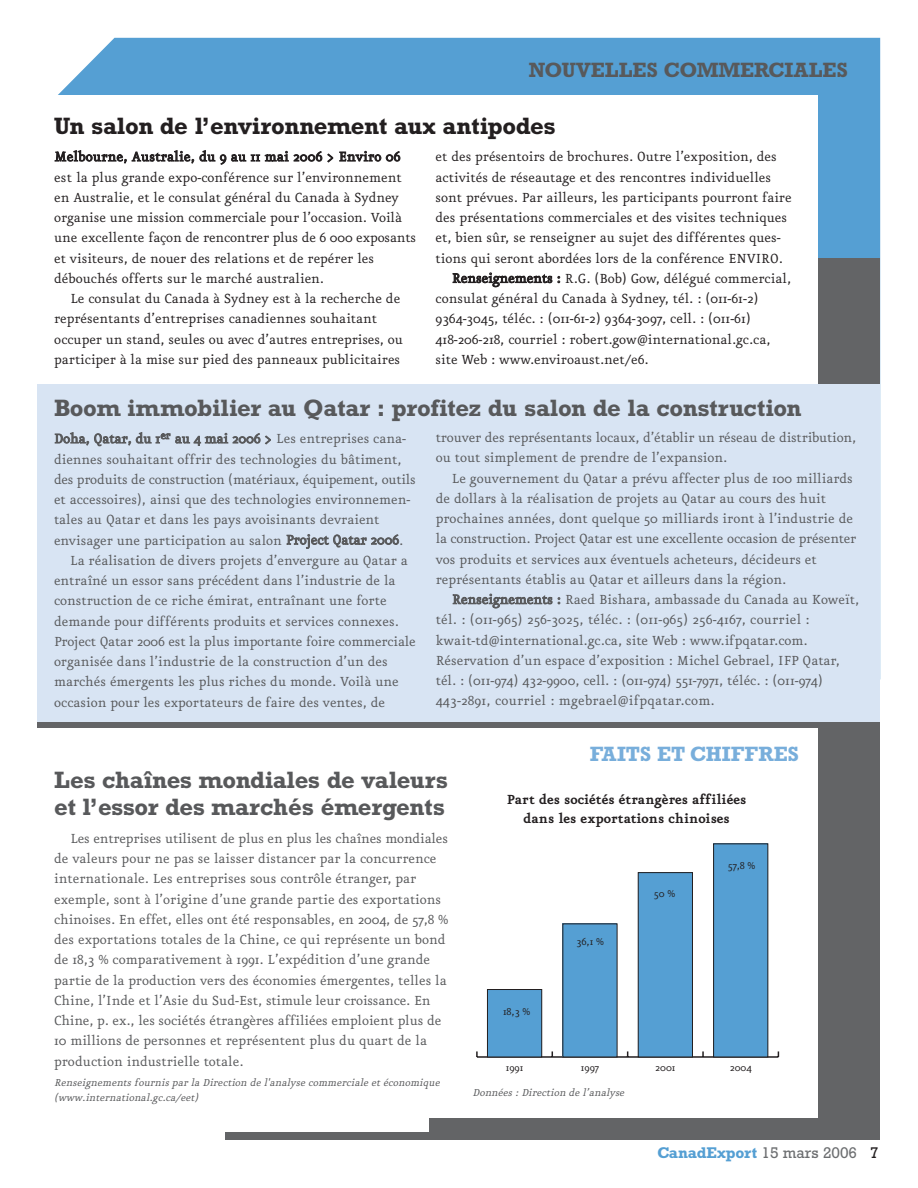
<style>
.page{position:relative;width:918px;height:1188px;background:#fff}
.page>*{position:absolute;margin:0;border:0;box-sizing:border-box;transform-origin:0 0}
.t1{font:700 24px/27px "Rockwell";letter-spacing:-.01em;color:#58595b}
.t2{font:700 24px "Rockwell";letter-spacing:-.01em;color:#231f20}
.t3{font:700 21px "Rockwell";color:#58595b}
.t4{font:700 21px "Rockwell";color:#78aedb}
.t5{font:700 15.9px/19px "Eureka";color:#231f20;text-align:center}
.t6{font:15.75px/20.2px "Eureka";color:#58595b}
.t7{font:15.75px/20.2px "Eureka";color:#231f20}
.t8{font:700 15.75px "Rockwell";letter-spacing:-.005em;color:#559fd3}
.t9{font:italic 12px/15px "Eureka";color:#58595b}
.t10{font:12px "Eureka";color:#231f20}
.s1{font-weight:400;color:#6c6e70}
.s2{font-weight:400;color:#231f20}
</style>
<div class="page">
<div style="left:58px;top:38px;width:822px;height:220px;background:#559fd3"></div>
<div style="left:38px;top:258px;width:842px;height:881px;background:#636466"></div>
<div style="left:35px;top:95px;width:783px;height:1044px;background:#fff"></div>
<div style="left:430px;top:1118px;width:450px;height:21px;background:#636466"></div>
<div style="left:226px;top:1132px;width:654px;height:7px;background:#636466"></div>
<svg style="left:476px;top:843px;width:304px;height:215px"></svg>
<hr style="left:477px;top:1056px;width:301px;height:2px;background:#231f20">
<div style="left:487px;top:990px;width:55px;height:67px;background:#559fd3"></div>
<div style="left:487px;top:989px;width:55px;height:68px;border:1px solid #231f20"></div>
<div style="left:563px;top:924px;width:54px;height:133px;background:#559fd3"></div>
<div style="left:638px;top:873px;width:54px;height:184px;background:#559fd3"></div>
<div style="left:638px;top:872px;width:55px;height:185px;border:1px solid #231f20"></div>
<div style="left:714px;top:844px;width:54px;height:213px;background:#559fd3"></div>
<div style="left:713px;top:843px;width:55px;height:214px;border:1px solid #231f20"></div>
<div style="left:38px;top:384px;width:842px;height:339px;background:#d8e4f3"></div>
<div style="left:38px;top:722px;width:842px;height:6px;background:#636466"></div>
<h2 class="t3" style="left:529px;top:63px;width:321px">NOUVELLES COMMERCIALES</h2>
<h1 class="t2" style="left:54px;top:117px;width:503px">Un salon de l’environnement aux antipodes</h1>
<p class="t7" style="left:54px;top:148px;width:363px">Melbourne, Australie, du 9 au 11 mai 2006 &gt; Enviro 06 est la plus grande expo-conférence sur l’environnement en Australie, et le consulat général du Canada à Sydney organise une mission commerciale pour l’occasion. Voilà une excellente façon de rencontrer plus de 6 000 exposants et visiteurs, de nouer des relations et de repérer les débouchés offerts sur le marché australien.</p>
<p class="t7" style="left:54px;top:290px;width:350px;text-indent:16px">Le consulat du Canada à Sydney est à la recherche de représentants d’entreprises canadiennes souhaitant occuper un stand, seules ou avec d’autres entreprises, ou participer à la mise sur pied des panneaux publicitaires</p>
<p class="t7" style="left:436px;top:148px;width:343px">et des présentoirs de brochures. Outre l’exposition, des</p>
<p class="t7" style="left:436px;top:169px;width:337px">activités de réseautage et des rencontres individuelles</p>
<p class="t7" style="left:436px;top:189px;width:358px">sont prévues. Par ailleurs, les participants pourront faire</p>
<p class="t7" style="left:436px;top:209px;width:353px">des présentations commerciales et des visites techniques</p>
<p class="t7" style="left:436px;top:229px;width:347px">et, bien sûr, se renseigner au sujet des différentes ques-</p>
<p class="t7" style="left:436px;top:250px;width:349px">tions qui seront abordées lors de la conférence ENVIRO.</p>
<p class="t7" style="left:452px;top:270px;width:341px">Renseignements : R.G. (Bob) Gow, délégué commercial,</p>
<p class="t7" style="left:436px;top:290px;width:324px">consulat général du Canada à Sydney, tél. : (011-61-2)</p>
<p class="t7" style="left:436px;top:310px;width:317px">9364-3045, téléc. : (011-61-2) 9364-3097, cell. : (011-61)</p>
<p class="t7" style="left:436px;top:331px;width:336px">418-206-218, courriel : robert.gow@international.gc.ca,</p>
<p class="t7" style="left:436px;top:351px;width:215px">site Web : www.enviroaust.net/e6.</p>
<h1 class="t1" style="left:54px;top:397px;width:749px">Boom immobilier au Qatar : profitez du salon de la construction</h1>
<p class="t6" style="left:54px;top:430px;width:353px">Doha, Qatar, du 1<sup>er</sup> au 4 mai 2006 &gt; Les entreprises cana-</p>
<p class="t6" style="left:54px;top:451px;width:349px">diennes souhaitant offrir des technologies du bâtiment,</p>
<p class="t6" style="left:54px;top:471px;width:363px">des produits de construction (matériaux, équipement, outils</p>
<p class="t6" style="left:54px;top:491px;width:358px">et accessoires), ainsi que des technologies environnemen-</p>
<p class="t6" style="left:54px;top:511px;width:327px">tales au Qatar et dans les pays avoisinants devraient</p>
<p class="t6" style="left:54px;top:532px;width:351px">envisager une participation au salon Project Qatar 2006.</p>
<p class="t6" style="left:70px;top:552px;width:339px">La réalisation de divers projets d’envergure au Qatar a</p>
<p class="t6" style="left:54px;top:572px;width:343px">entraîné un essor sans précédent dans l’industrie de la</p>
<p class="t6" style="left:54px;top:592px;width:334px">construction de ce riche émirat, entraînant une forte</p>
<p class="t6" style="left:54px;top:613px;width:346px">demande pour différents produits et services connexes.</p>
<p class="t6" style="left:54px;top:633px;width:363px">Project Qatar 2006 est la plus importante foire commerciale</p>
<p class="t6" style="left:54px;top:653px;width:335px">organisée dans l’industrie de la construction d’un des</p>
<p class="t6" style="left:54px;top:673px;width:346px">marchés émergents les plus riches du monde. Voilà une</p>
<p class="t6" style="left:54px;top:694px;width:333px">occasion pour les exportateurs de faire des ventes, de</p>
<p class="t6" style="left:436px;top:429px;width:422px">trouver des représentants locaux, d’établir un réseau de distribution, ou tout simplement de prendre de l’expansion.</p>
<p class="t6" style="left:436px;top:470px;width:422px;text-indent:16px">Le gouvernement du Qatar a prévu affecter plus de 100 milliards de dollars à la réalisation de projets au Qatar au cours des huit prochaines années, dont quelque 50 milliards iront à l’industrie de la construction. Project Qatar est une excellente occasion de présenter vos produits et services aux éventuels acheteurs, décideurs et représentants établis au Qatar et ailleurs dans la région.</p>
<p class="t6" style="left:436px;top:591px;width:425px;text-indent:16px">Renseignements : Raed Bishara, ambassade du Canada au Koweït, tél. : (011-965) 256-3025, téléc. : (011-965) 256-4167, courriel : kwait-td@international.gc.ca, site Web : www.ifpqatar.com.<br>Réservation d’un espace d’exposition : Michel Gebrael, IFP Qatar, tél. : (011-974) 432-9900, cell. : (011-974) 551-7971, téléc. : (011-974)<br>443-2891, courriel : mgebrael@ifpqatar.com.</p>
<h2 class="t4" style="left:590px;top:746px;width:211px">FAITS ET CHIFFRES</h2>
<h1 class="t1" style="left:54px;top:769px;width:395px">Les chaînes mondiales de valeurs et l’essor des marchés émergents</h1>
<p class="t6" style="left:54px;top:830px;width:396px;text-indent:16px">Les entreprises utilisent de plus en plus les chaînes mondiales de valeurs pour ne pas se laisser distancer par la concurrence internationale. Les entreprises sous contrôle étranger, par exemple, sont à l’origine d’une grande partie des exportations chinoises. En effet, elles ont été responsables, en 2004, de 57,8 % des exportations totales de la Chine, ce qui représente un bond de 18,3 % comparativement à 1991. L’expédition d’une grande partie de la production vers des économies émergentes, telles la Chine, l’Inde et l’Asie du Sud-Est, stimule leur croissance. En Chine, p. ex., les sociétés étrangères affiliées emploient plus de 10 millions de personnes et représentent plus du quart de la production industrielle totale.</p>
<p class="t9" style="left:54px;top:1076px;width:389px">Renseignementsfournispar la Direction de l'analyse commerciale etéconomique (www.international.gc.ca/eet)</p>
<p class="t5" style="left:507px;top:791px;width:241px">Part des sociétés étrangères affiliées dans les exportations chinoises</p>
<p class="t10" style="left:503px;top:1007px;width:29px">18,3 %</p>
<p class="t10" style="left:576px;top:937px;width:29px">36,1 %</p>
<p class="t10" style="left:654px;top:889px;width:23px">50 %</p>
<p class="t10" style="left:728px;top:861px;width:29px">57,8 %</p>
<p class="t10" style="left:506px;top:1063px;width:19px">1991</p>
<p class="t10" style="left:581px;top:1063px;width:20px">1997</p>
<p class="t10" style="left:655px;top:1063px;width:22px">2001</p>
<p class="t10" style="left:730px;top:1063px;width:23px">2004</p>
<p class="t9" style="left:472px;top:1087px;width:156px">Données:Direction de l’analyse</p>
<p class="t8" style="left:657px;top:1147px;width:223px">CanadExport <span class="s1">15 mars 2006</span> <span class="s2">7</span></p>
</div>
